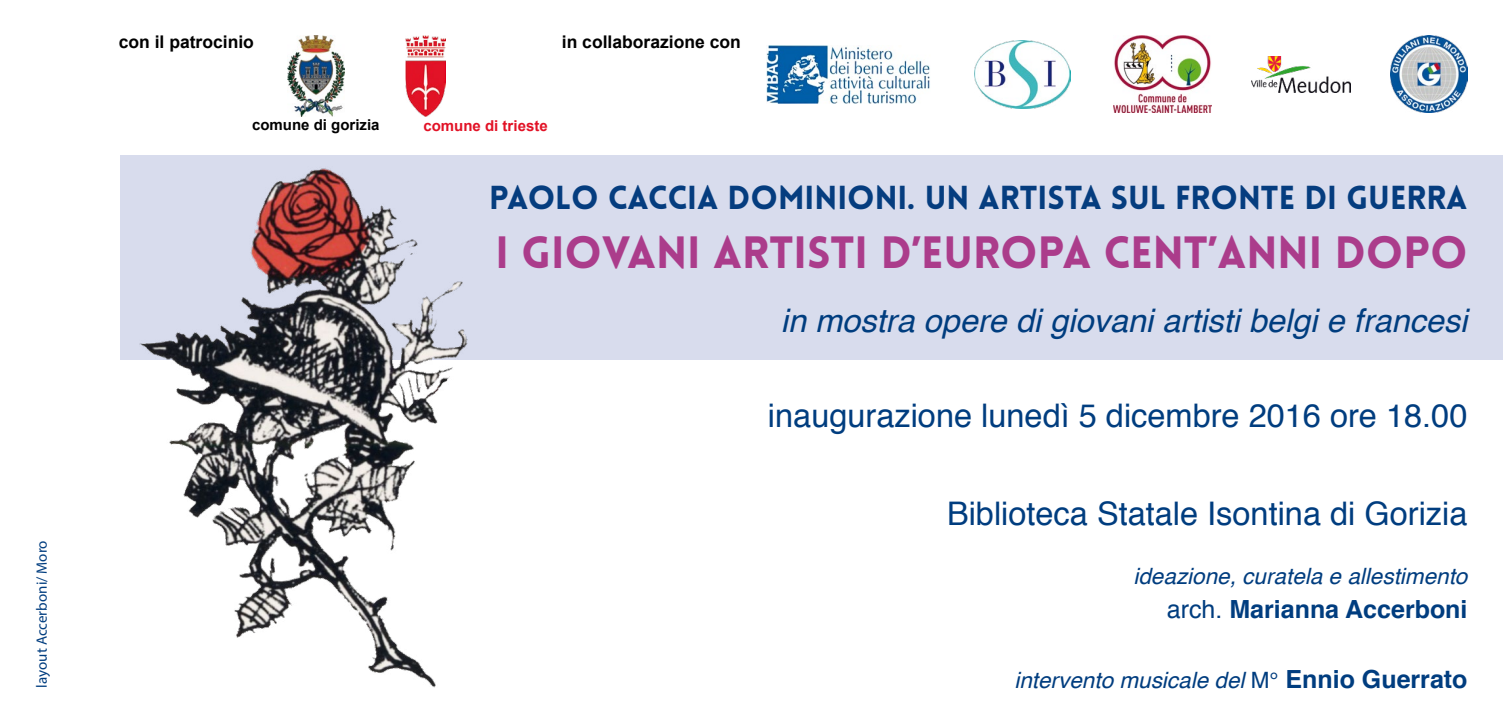
<style>
.page{position:relative;width:1503px;height:723px;background:#fff}
.page>*{position:absolute;margin:0;border:0;box-sizing:border-box;transform-origin:0 0}
.t1{font:900 44.25px "Lovelo";color:#ab3c8b}
.t2{font:32.5px "Helvetica";color:#003d7f}
.t3{font:900 32.5px "Lovelo";color:#053d7f}
.t4{font:italic 32.5px "Helvetica";color:#003d7f}
.t5{font:700 25px "Helvetica";color:#003d7f}
.t6{font:italic 22.5px "Helvetica";color:#003d7f}
.t7{font:700 17.5px "Arial";color:#000}
.t8{font:15px "Myriad Pro";color:#003d7f}
.t9{font:700 15px "Arial";color:#000}
.t10{font:700 15px "Arial";color:#e21226}
.s1{font-weight:400}
.s2{font-style:normal}
.s3{font-weight:700;font-style:normal;font-size:25px}
</style>
<div class="page">
<div style="left:120px;top:155px;width:1382px;height:205px;background:#d8dced"></div>
<img style="left:139px;top:168px;width:328px;height:519px">
<img style="left:766px;top:45px;width:164px;height:58px">
<img style="left:1390px;top:35px;width:77px;height:78px">
<img style="left:1113px;top:35px;width:98px;height:78px">
<img style="left:1251px;top:56px;width:99px;height:36px">
<img style="left:974px;top:40px;width:96px;height:69px">
<img style="left:287px;top:35px;width:58px;height:81px">
<img style="left:405px;top:35px;width:41px;height:81px">
<p class="t8" style="left:32px;top:687px;width:149px;rotate:-90deg">layout Accerboni/ Moro</p>
<p class="t7" style="left:119px;top:30px;width:137px">con il patrocinio</p>
<p class="t9" style="left:252px;top:115px;width:129px">comune di gorizia</p>
<p class="t7" style="left:562px;top:30px;width:180px">in collaborazione con</p>
<p class="t10" style="left:423px;top:116px;width:126px">comune di trieste</p>
<p class="t3" style="left:489px;top:177px;width:979px">PAOLO CACCIA DOMINIONI. UN ARTISTA SUL FRONTE DI GUERRA</p>
<h1 class="t1" style="left:495px;top:225px;width:973px">I GIOVANI ARTISTI D’EUROPA CENT’ANNI DOPO</h1>
<p class="t4" style="left:780px;top:295px;width:688px">in mostra opere di giovani artisti belgi e francesi</p>
<p class="t2" style="left:768px;top:390px;width:701px">inaugurazione lunedì 5 dicembre 2016 ore 18.00</p>
<p class="t2" style="left:947px;top:488px;width:522px">Biblioteca Statale Isontina di Gorizia</p>
<p class="t6" style="left:1133px;top:558px;width:335px">ideazione, curatela e allestimento</p>
<p class="t5" style="left:1166px;top:589px;width:302px"><span class="s1">arch.</span> Marianna Accerboni</p>
<p class="t6" style="left:1014px;top:662px;width:455px">intervento musicale del <span class="s2">M°</span> <span class="s3">Ennio Guerrato</span></p>
</div>
